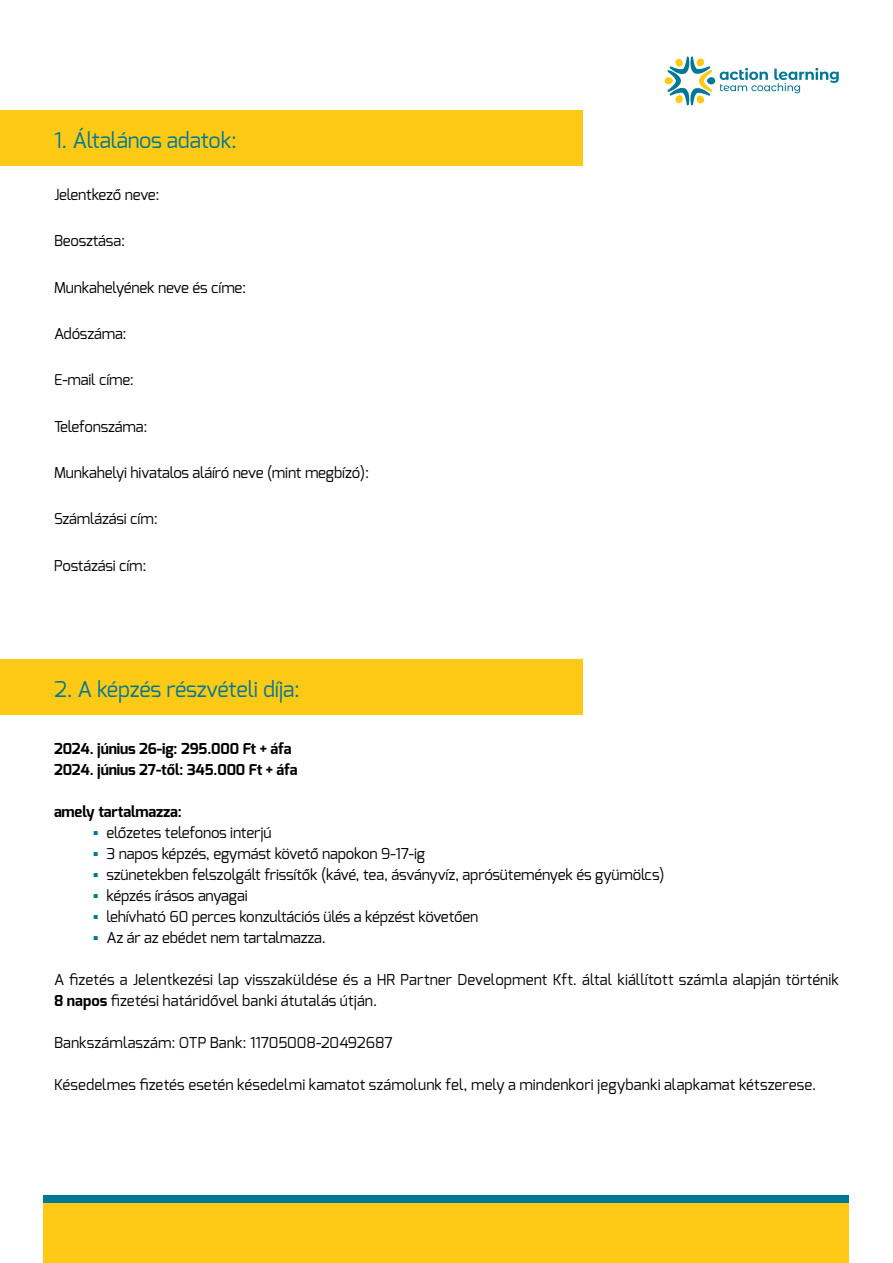
<style>
.page{position:relative;width:893px;height:1263px;background:#fff}
.page>*{position:absolute;margin:0;border:0;box-sizing:border-box;transform-origin:0 0}
.t1{font:21.6px "Exo";letter-spacing:-.01em;color:#007895}
.t2{font:15px/21px "Exo";letter-spacing:-.01em;color:#000}
.t3{font:700 15px/21px "Exo";letter-spacing:-.01em;color:#000}
.s1{font-family:"Arial";font-weight:700;color:#007895}
.s2{font-weight:700}
</style>
<div class="page">
<div style="left:0;top:111px;width:583px;height:55px;background:#ffca15"></div>
<div style="left:0;top:660px;width:583px;height:55px;background:#ffca15"></div>
<div style="left:44px;top:1196px;width:805px;height:67px;background:#007895"></div>
<div style="left:44px;top:1204px;width:805px;height:59px;background:#ffca15"></div>
<svg style="left:665px;top:56px;width:174px;height:49px"></svg>
<h1 class="t1" style="left:54px;top:126px;width:185px">1. Általános adatok:</h1>
<p class="t2" style="left:54px;top:184px;width:107px">Jelentkező neve:</p>
<p class="t2" style="left:54px;top:230px;width:73px">Beosztása:</p>
<p class="t2" style="left:54px;top:277px;width:194px">Munkahelyének neve és címe:</p>
<p class="t2" style="left:54px;top:323px;width:74px">Adószáma:</p>
<p class="t2" style="left:54px;top:369px;width:81px">E-mail címe:</p>
<p class="t2" style="left:54px;top:416px;width:95px">Telefonszáma:</p>
<p class="t2" style="left:54px;top:462px;width:317px">Munkahelyi hivatalos aláíró neve (mint megbízó):</p>
<p class="t2" style="left:54px;top:508px;width:105px">Számlázási cím:</p>
<p class="t2" style="left:54px;top:555px;width:94px">Postázási cím:</p>
<h1 class="t1" style="left:54px;top:676px;width:248px">2. A képzés részvételi díja:</h1>
<p class="t3" style="left:54px;top:738px;width:245px">2024. június 26-ig: 295.000 Ft + áfa<br>2024. június 27-től: 345.000 Ft + áfa</p>
<p class="t3" style="left:54px;top:801px;width:129px">amely tartalmazza:</p>
<p class="t2" style="left:93px;top:821px;width:180px"><span class="s1">▪</span> előzetes telefonos interjú</p>
<p class="t2" style="left:93px;top:842px;width:334px"><span class="s1">▪</span> 3 napos képzés, egymást követő napokon 9-17-ig</p>
<p class="t2" style="left:93px;top:863px;width:573px"><span class="s1">▪</span> szünetekben felszolgált frissítők (kávé, tea, ásványvíz, aprósütemények és gyümölcs)</p>
<p class="t2" style="left:93px;top:884px;width:156px"><span class="s1">▪</span> képzés írásos anyagai</p>
<p class="t2" style="left:93px;top:905px;width:387px"><span class="s1">▪</span> lehívható 60 perces konzultációs ülés a képzést követően</p>
<p class="t2" style="left:93px;top:926px;width:234px"><span class="s1">▪</span> Az ár az ebédet nem tartalmazza.</p>
<p class="t2" style="left:54px;top:968px;width:786px">A fizetés a Jelentkezési lap visszaküldése és a HR Partner Development Kft. által kiállított számla alapján történik<br><span class="s2">8 napos</span> fizetési határidővel banki átutalás útján.</p>
<p class="t2" style="left:54px;top:1031px;width:340px">Bankszámlaszám: OTP Bank: 11705008-20492687</p>
<p class="t2" style="left:54px;top:1073px;width:764px">Késedelmes fizetés esetén késedelmi kamatot számolunk fel, mely a mindenkori jegybanki alapkamat kétszerese.</p>
</div>
